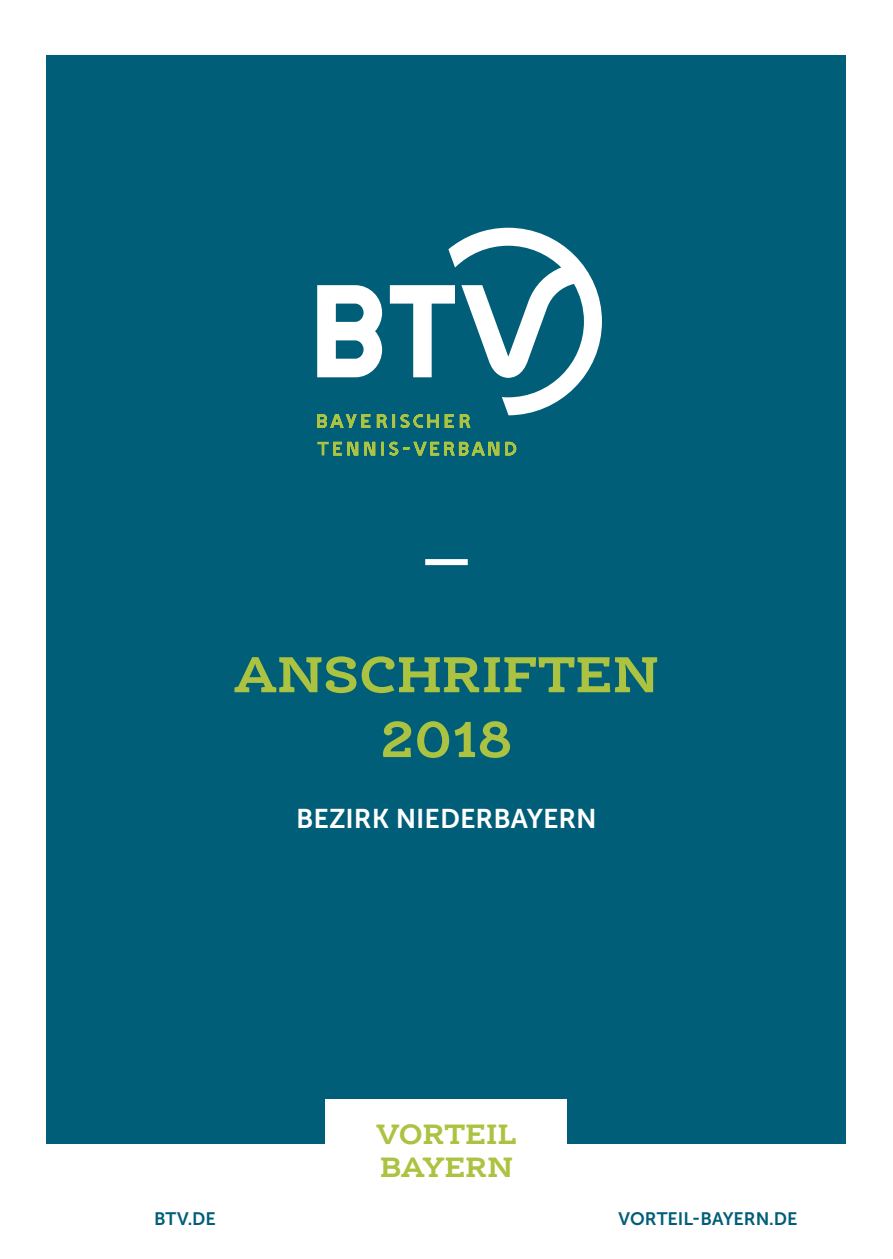
<style>
.page{position:relative;width:893px;height:1259px;background:#fff}
.page>*{position:absolute;margin:0;border:0;box-sizing:border-box;transform-origin:0 0}
.t1{font:700 54px/64.8px "Ernestine OT";letter-spacing:.005em;color:#abc340;text-align:center}
.t2{font:700 30px/33px "Ernestine OT";letter-spacing:.005em;color:#abc340}
.t3{font:27px "Museo Sans 700";color:#fff}
.t4{font:18px "Museo Sans 700";color:#005e78}
</style>
<div class="page">
<div style="left:47px;top:55px;width:799px;height:1089px;background:#005e78"></div>
<div style="left:326px;top:1099px;width:241px;height:96px;background:#fff"></div>
<svg style="left:317px;top:415px;width:199px;height:40px"></svg>
<svg style="left:317px;top:228px;width:285px;height:187px"></svg>
<div style="left:425px;top:559px;width:43px;height:6px;background:#fff"></div>
<h1 class="t1" style="left:234px;top:641px;width:426px">ANSCHRIFTEN<br>2018</h1>
<h3 class="t3" style="left:296px;top:809px;width:302px">BEZIRK NIEDERBAYERN</h3>
<h2 class="t2" style="left:376px;top:1117px;width:142px">VORTEIL<br>BAYERN</h2>
<p class="t4" style="left:154px;top:1212px;width:63px">BTV.DE</p>
<p class="t4" style="left:619px;top:1212px;width:180px">VORTEIL-BAYERN.DE</p>
</div>
